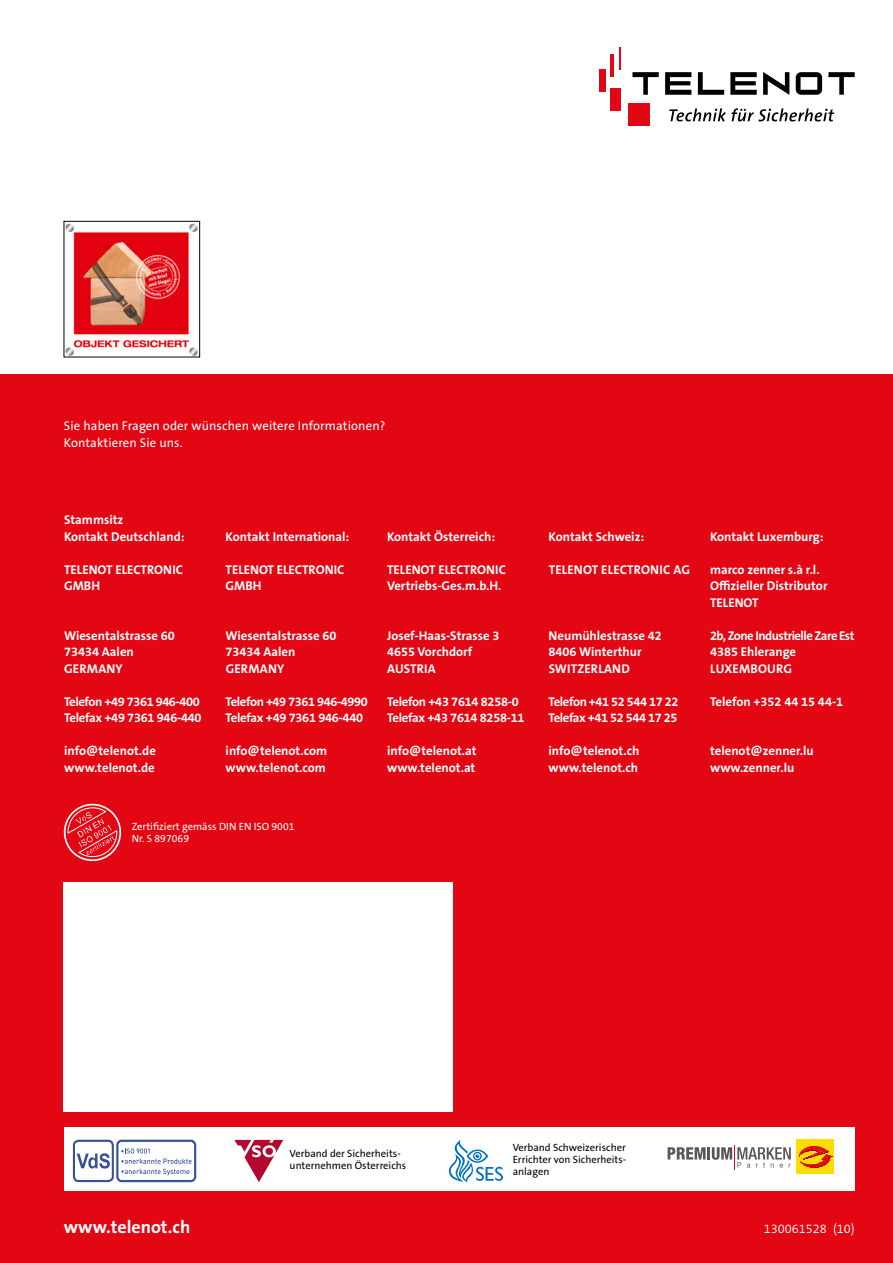
<style>
.page{position:relative;width:893px;height:1263px;background:#fff}
.page>*{position:absolute;margin:0;border:0;box-sizing:border-box;transform-origin:0 0}
.t1{font:700 18px "The Sans B Plus W7";color:#fff}
.t2{font:700 12.75px/16.5px "The Sans B Plus W7";color:#fff}
.t3{font:700 12.75px/16.5px "The Sans B Plus W7";letter-spacing:-.03em;color:#fff}
.t4{font:12.75px/16.5px "The Sans B Plus W5 Plain";letter-spacing:.01em;color:#fff}
.t5{font:700 12.75px/16.5px "The Sans B Plus W7";letter-spacing:-.02em;color:#fff}
.t6{font:300 12.75px "The Sans B Plus W4";color:#fff}
.t7{font:10.5px/12px "The Sans B Plus W5 Plain";color:#000;text-align:justify}
.t8{font:10.5px/12px "The Sans B Plus W5 Plain";color:#fff}
</style>
<div class="page">
<div style="left:629px;top:103px;width:21px;height:22px;background:#e30613"></div>
<div style="left:600px;top:69px;width:6px;height:23px;background:#e30613"></div>
<hr style="left:610px;top:54px;width:4px;height:22px;background:#e30613">
<hr style="left:619px;top:47px;width:2px;height:22px;background:#e30613">
<div style="left:610px;top:88px;width:11px;height:23px;background:#e30613"></div>
<svg style="left:669px;top:108px;width:165px;height:13px"></svg>
<svg style="left:730px;top:72px;width:27px;height:23px"></svg>
<svg style="left:665px;top:72px;width:26px;height:23px"></svg>
<svg style="left:632px;top:72px;width:27px;height:23px"></svg>
<svg style="left:763px;top:72px;width:26px;height:23px"></svg>
<svg style="left:698px;top:72px;width:26px;height:23px"></svg>
<svg style="left:796px;top:72px;width:26px;height:23px"></svg>
<svg style="left:828px;top:72px;width:27px;height:23px"></svg>
<div style="left:0;top:374px;width:893px;height:889px;background:#e30613"></div>
<div style="left:64px;top:882px;width:389px;height:230px;background:#fff"></div>
<div style="left:64px;top:1127px;width:791px;height:64px;background:#fff"></div>
<div style="left:73px;top:1140px;width:41px;height:42px;border:2px solid #39509e;border-radius:5px"></div>
<div style="left:116px;top:1140px;width:80px;height:42px;border:2px solid #39509e;border-radius:4px"></div>
<svg style="left:77px;top:1153px;width:33px;height:15px"></svg>
<svg style="left:121px;top:1148px;width:71px;height:27px"></svg>
<svg style="left:668px;top:1145px;width:123px;height:25px"></svg>
<div style="left:797px;top:1140px;width:37px;height:34px;background:#fd0"></div>
<svg style="left:799px;top:1146px;width:34px;height:22px"></svg>
<svg style="left:63px;top:803px;width:59px;height:59px"></svg>
<svg style="left:449px;top:1140px;width:54px;height:42px"></svg>
<svg style="left:234px;top:1140px;width:49px;height:42px"></svg>
<img style="left:66px;top:223px;width:132px;height:132px">
<div style="left:64px;top:221px;width:136px;height:136px;border:1px solid #000"></div>
<p class="t4" style="left:64px;top:418px;width:323px">Sie haben Fragen oder wünschen weitere Informationen?<br>Kontaktieren Sie uns.</p>
<p class="t2" style="left:64px;top:512px;width:122px">Stammsitz<br>Kontakt Deutschland:</p>
<p class="t2" style="left:64px;top:561px;width:120px">TELENOT ELECTRONIC<br>GMBH</p>
<p class="t2" style="left:64px;top:627px;width:112px">Wiesentalstrasse 60<br>73434 Aalen<br>GERMANY</p>
<p class="t3" style="left:64px;top:693px;width:139px">Telefon +49 7361 946-400<br>Telefax +49 7361 946-440</p>
<p class="t2" style="left:64px;top:743px;width:93px">info@telenot.de www.telenot.de</p>
<p class="t2" style="left:226px;top:528px;width:125px">Kontakt International:</p>
<p class="t2" style="left:226px;top:561px;width:120px">TELENOT ELECTRONIC<br>GMBH</p>
<p class="t2" style="left:226px;top:627px;width:112px">Wiesentalstrasse 60<br>73434 Aalen<br>GERMANY</p>
<p class="t3" style="left:226px;top:693px;width:144px">Telefon +49 7361 946-4990<br>Telefax +49 7361 946-440</p>
<p class="t2" style="left:226px;top:743px;width:103px">info@telenot.com www.telenot.com</p>
<p class="t2" style="left:387px;top:528px;width:110px">Kontakt Österreich:</p>
<p class="t2" style="left:387px;top:561px;width:120px">TELENOT ELECTRONIC<br>Vertriebs-Ges.m.b.H.</p>
<p class="t2" style="left:387px;top:627px;width:114px">Josef-Haas-Strasse 3<br>4655 Vorchdorf<br>AUSTRIA</p>
<p class="t5" style="left:387px;top:693px;width:139px">Telefon +43 7614 8258-0<br>Telefax +43 7614 8258-11</p>
<p class="t2" style="left:387px;top:743px;width:91px">info@telenot.at www.telenot.at</p>
<p class="t8" style="left:132px;top:821px;width:164px">Zertifiziert gemäss DIN EN ISO 9001<br>Nr. S 897069</p>
<p class="t2" style="left:549px;top:528px;width:97px">Kontakt Schweiz:</p>
<p class="t2" style="left:549px;top:561px;width:143px">TELENOT ELECTRONIC AG</p>
<p class="t2" style="left:549px;top:627px;width:115px">Neumühlestrasse 42<br>8406 Winterthur<br>SWITZERLAND</p>
<p class="t3" style="left:549px;top:693px;width:131px">Telefon +41 52 544 17 22<br>Telefax +41 52 544 17 25</p>
<p class="t2" style="left:549px;top:743px;width:92px">info@telenot.ch www.telenot.ch</p>
<p class="t2" style="left:710px;top:528px;width:115px">Kontakt Luxemburg:</p>
<p class="t2" style="left:710px;top:561px;width:119px">marco zenner s.à r.l.<br>Offizieller Distributor<br>TELENOT</p>
<p class="t3" style="left:710px;top:627px;width:146px">2b, Zone Industrielle Zare Est<br>4385 Ehlerange<br>LUXEMBOURG</p>
<p class="t2" style="left:710px;top:693px;width:135px">Telefon +352 44 15 44-1</p>
<p class="t2" style="left:710px;top:743px;width:105px">telenot@zenner.lu www.zenner.lu</p>
<p class="t7" style="left:290px;top:1147px;width:118px">Verband der Sicherheits&shy;unternehmen Österreichs</p>
<p class="t7" style="left:513px;top:1141px;width:115px">Verband Schweizerischer Errichter von Sicherheits&shy;anlagen</p>
<h1 class="t1" style="left:64px;top:1215px;width:128px">www.telenot.ch</h1>
<p class="t6" style="left:764px;top:1221px;width:92px">130061528 (10)</p>
</div>
